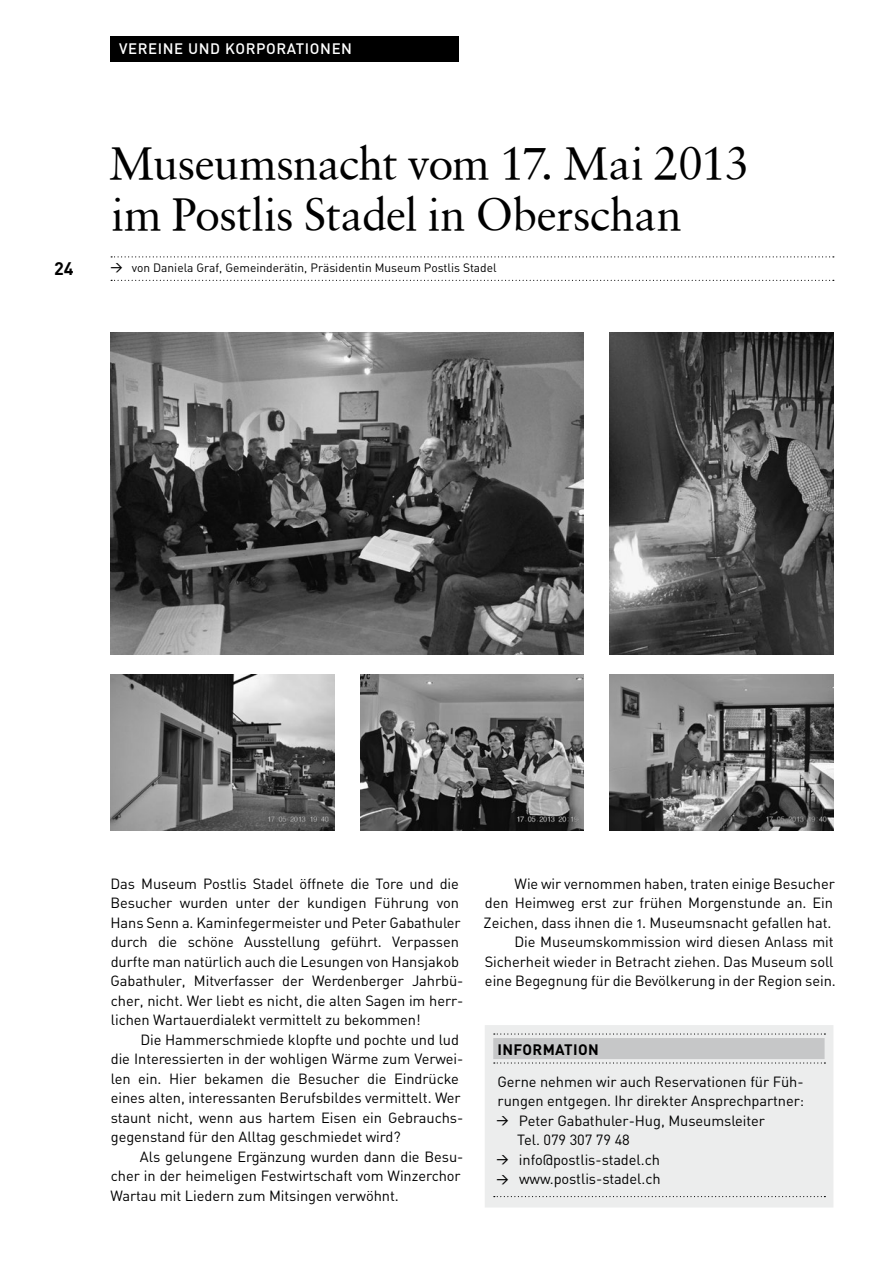
<style>
.page{position:relative;width:893px;height:1263px;background:#fff}
.page>*{position:absolute;margin:0;border:0;box-sizing:border-box;transform-origin:0 0}
.t1{font:45px/51px "Sabon Roman";letter-spacing:-.01em;color:#000}
.t2{font:700 18px "DIN";color:#000}
.t3{font:15px "DIN Medium Alternate";color:#fff}
.t4{font:700 15px "DIN";letter-spacing:.025em;color:#000}
.t5{font:14.7px/19.5px "DIN Regular Alternate";letter-spacing:-.005em;color:#000}
.t6{font:14.7px "DIN";letter-spacing:-.005em;color:#000}
.t7{font:12px "DIN Regular Alternate";color:#000}
.s1{font-family:"DIN";font-weight:500}
.s2{font-weight:500;font-size:12px}
</style>
<div class="page">
<div style="left:111px;top:36px;width:348px;height:26px;background:#000"></div>
<img style="left:111px;top:332px;width:473px;height:322px">
<img style="left:111px;top:674px;width:223px;height:156px">
<img style="left:360px;top:674px;width:224px;height:156px">
<img style="left:609px;top:674px;width:224px;height:156px">
<svg style="left:111px;top:256px;width:723px;height:1px"></svg>
<svg style="left:111px;top:280px;width:723px;height:1px"></svg>
<div style="left:485px;top:1025px;width:348px;height:182px;background:#eceded"></div>
<svg style="left:494px;top:1033px;width:331px;height:1px"></svg>
<svg style="left:494px;top:1062px;width:331px;height:1px"></svg>
<div style="left:493px;top:1038px;width:332px;height:21px;background:#c6c7c8"></div>
<svg style="left:494px;top:1196px;width:331px;height:1px"></svg>
<img style="left:609px;top:332px;width:224px;height:322px">
<p class="t2" style="left:54px;top:257px;width:21px">24</p>
<p class="t3" style="left:119px;top:39px;width:19px">VEREINE</p>
<p class="t3" style="left:188px;top:39px;width:11px">UND</p>
<p class="t3" style="left:225px;top:39px;width:21px">KORPORATIONEN</p>
<h1 class="t1" style="left:109px;top:137px;width:642px">Museumsnacht vom 17. Mai 2013 im Postlis Stadel in Oberschan</h1>
<p class="t7" style="left:111px;top:260px;width:388px"><span class="s1">&gt;</span> von Daniela Graf, Gemeinderätin, Präsidentin Museum Postlis Stadel</p>
<p class="t5" style="left:111px;top:873px;width:354px">Das Museum Postlis Stadel öffnete die Tore und die Besucher wurden unter der kundigen Führung von Hans Senn a. Kaminfegermeister und Peter Gabathuler durch die schöne Ausstellung geführt. Verpassen durfte man natürlich auch die Lesungen von Hansjakob Gabathuler, Mitverfasser der Werdenberger Jahrbü&shy;cher, nicht. Wer liebt es nicht, die alten Sagen im herr&shy;lichen Wartauerdialekt vermittelt zu bekommen!</p>
<p class="t5" style="left:111px;top:1029px;width:354px;text-indent:30px">Die Hammerschmiede klopfte und pochte und lud die Interessierten in der wohligen Wärme zum Verwei&shy;len ein. Hier bekamen die Besucher die Eindrücke eines alten, interessanten Berufsbildes vermittelt. Wer staunt nicht, wenn aus hartem Eisen ein Gebrauchs&shy;gegenstand für den Alltag geschmiedet wird?</p>
<p class="t5" style="left:111px;top:1146px;width:354px;text-indent:29px">Als gelungene Ergänzung wurden dann die Besu&shy;cher in der heimeligen Festwirtschaft vom Winzerchor<br>Wartau mit Liedern zum Mitsingen verwöhnt.</p>
<p class="t5" style="left:484px;top:873px;width:354px;text-align:right">Wie wir vernommen haben, traten einige Besucher<br>den Heimweg erst zur frühen Morgenstunde an. Ein Zeichen, dass ihnen die 1. Museumsnacht gefallen hat.<br>Die Museumskommission wird diesen Anlass mit Sicherheit wieder in Betracht ziehen. Das Museum soll eine Begegnung für die Bevölkerung in der Region sein.</p>
<p class="t4" style="left:493px;top:1039px;width:107px">INFORMATION</p>
<p class="t6" style="left:498px;top:1072px;width:305px">Gerne nehmen wir auch Reservationen für Füh-</p>
<p class="t6" style="left:498px;top:1092px;width:308px">rungen entgegen. Ihr direkter Ansprechpartner:</p>
<p class="t6" style="left:496px;top:1111px;width:270px"><span class="s2">&gt;</span> Peter Gabathuler-Hug, Museumsleiter</p>
<p class="t6" style="left:517px;top:1131px;width:114px">Tel. 079 307 79 48</p>
<p class="t6" style="left:496px;top:1150px;width:165px"><span class="s2">&gt;</span> info@postlis-stadel.ch</p>
<p class="t6" style="left:496px;top:1170px;width:166px"><span class="s2">&gt;</span> www.postlis-stadel.ch</p>
</div>
